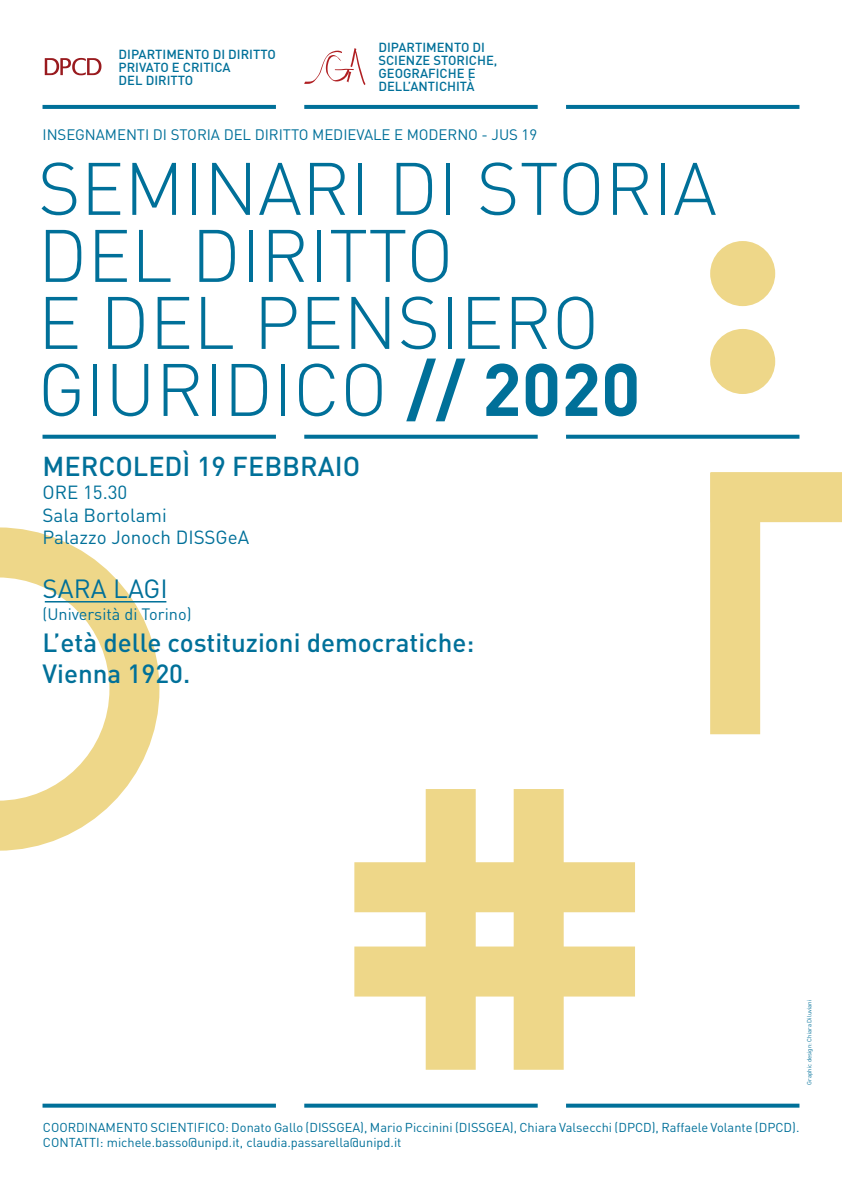
<style>
.page{position:relative;width:842px;height:1191px;background:#fff}
.page>*{position:absolute;margin:0;border:0;box-sizing:border-box;transform-origin:0 0}
.t1{font:300 73px/67px "DIN";color:#007099}
.t2{font:500 27px "DIN";color:#007099}
.t3{font:500 26px/31.2px "DIN";color:#007099}
.t4{font:26px "DIN";color:#007099}
.t5{font:18.8px "DIN";color:#007099}
.t6{font:16.3px "DIN";color:#007099}
.t7{font:15px "DIN";letter-spacing:-.005em;color:#007099}
.t8{font:500 13px/13px "DIN";color:#007099}
.t9{font:12.8px "DIN";color:#007099}
.t10{font:6px "DIN";color:#007099}
.s1{font-weight:700}
</style>
<div class="page">
<div style="left:710px;top:473px;width:50px;height:261px;background:#eed789"></div>
<div style="left:711px;top:472px;width:131px;height:50px;background:#eed789"></div>
<div style="left:710px;top:241px;width:65px;height:65px;background:#eed789;border-radius:50%"></div>
<div style="left:710px;top:329px;width:65px;height:65px;background:#eed789;border-radius:50%"></div>
<div style="left:354px;top:862px;width:281px;height:50px;background:#eed789"></div>
<div style="left:354px;top:946px;width:281px;height:50px;background:#eed789"></div>
<div style="left:514px;top:789px;width:50px;height:280px;background:#eed789"></div>
<div style="left:426px;top:789px;width:50px;height:280px;background:#eed789"></div>
<svg style="left:0;top:527px;width:159px;height:323px"></svg>
<svg style="left:304px;top:435px;width:234px;height:4px"></svg>
<svg style="left:566px;top:435px;width:233px;height:4px"></svg>
<svg style="left:43px;top:435px;width:233px;height:4px"></svg>
<svg style="left:304px;top:105px;width:234px;height:4px"></svg>
<svg style="left:566px;top:105px;width:233px;height:4px"></svg>
<svg style="left:43px;top:105px;width:233px;height:4px"></svg>
<svg style="left:304px;top:1103px;width:234px;height:4px"></svg>
<svg style="left:566px;top:1103px;width:233px;height:4px"></svg>
<svg style="left:43px;top:1103px;width:233px;height:4px"></svg>
<svg style="left:45px;top:58px;width:56px;height:17px"></svg>
<svg style="left:304px;top:48px;width:61px;height:37px"></svg>
<hr style="left:45px;top:601px;width:121px;height:1px;background:#007099">
<p class="t8" style="left:119px;top:47px;width:159px">DIPARTIMENTO DI DIRITTO<br>PRIVATO E CRITICA</p>
<p class="t8" style="left:119px;top:73px;width:76px">DEL DIRITTO</p>
<p class="t8" style="left:378px;top:40px;width:120px">DIPARTIMENTO DI<br>SCIENZE STORICHE,</p>
<p class="t8" style="left:378px;top:66px;width:99px">GEOGRAFICHE E<br>DELL’ANTICHITÀ</p>
<p class="t7" style="left:43px;top:125px;width:496px">INSEGNAMENTI DI STORIA DEL DIRITTO MEDIEVALE E MODERNO - JUS 19</p>
<p class="t1" style="left:38px;top:154px;width:681px">SEMINARI DI STORIA<br>DEL DIRITTO</p>
<p class="t1" style="left:38px;top:288px;width:604px">E DEL PENSIERO<br>GIURIDICO <span class="s1">// 2020</span></p>
<p class="t2" style="left:43px;top:449px;width:319px">MERCOLEDÌ 19 FEBBRAIO</p>
<p class="t5" style="left:43px;top:480px;width:86px">ORE 15.30</p>
<p class="t5" style="left:43px;top:503px;width:126px">Sala Bortolami</p>
<p class="t5" style="left:43px;top:525px;width:208px">Palazzo Jonoch DISSGeA</p>
<p class="t4" style="left:43px;top:572px;width:127px">SARA LAGI</p>
<p class="t6" style="left:43px;top:604px;width:150px">(Università di Torino)</p>
<p class="t3" style="left:43px;top:625px;width:433px">L’età delle costituzioni democratiche:<br>Vienna 1920.</p>
<p class="t10" style="left:805px;top:1084px;width:86px;rotate:-90deg">Graphic design: Chiara Diluviani</p>
<p class="t9" style="left:43px;top:1119px;width:758px">COORDINAMENTO SCIENTIFICO: Donato Gallo (DISSGEA), Mario Piccinini (DISSGEA), Chiara Valsecchi (DPCD), Raffaele Volante (DPCD).</p>
<p class="t9" style="left:43px;top:1134px;width:360px">CONTATTI: michele.basso@unipd.it, claudia.passarella@unipd.it</p>
</div>
